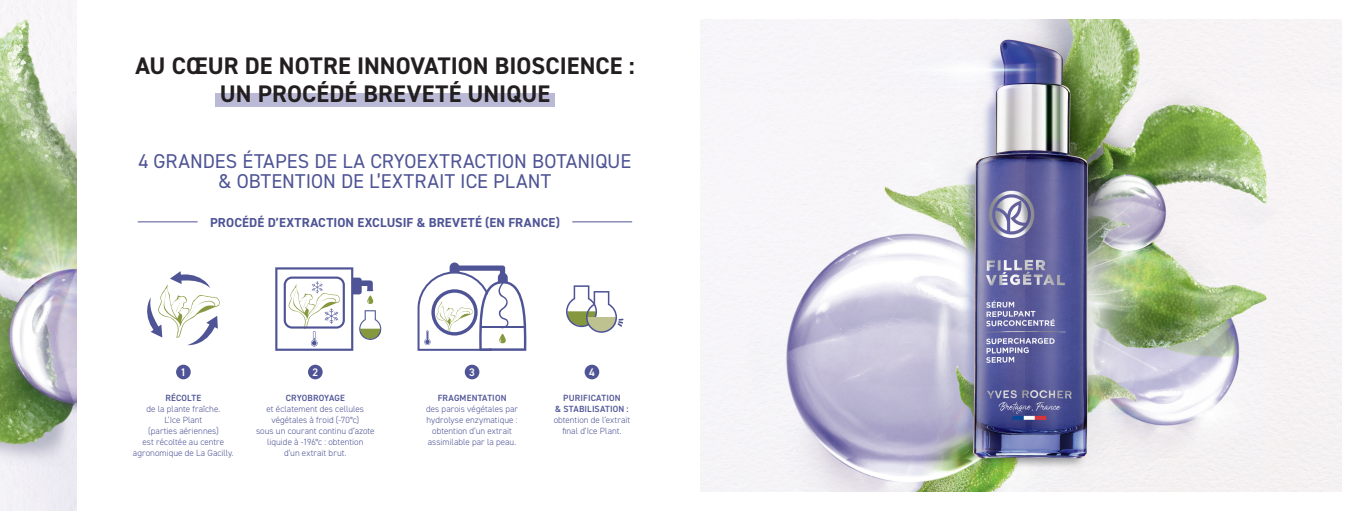
<style>
.page{position:relative;width:1361px;height:511px;background:#fff}
.page>*{position:absolute;margin:0;border:0;box-sizing:border-box;transform-origin:0 0}
.t1{font:700 24px/28px "DIN2014";letter-spacing:.005em;color:#231f20;text-align:center}
.t2{font:20px/20px "DIN2014";letter-spacing:.005em;color:#4e5495;text-align:center}
.t3{font:700 13px "DIN2014";letter-spacing:.01em;color:#4e5495}
.t4{font:600 11px "DIN2014";color:#fff}
.t5{font:300 9px/11px "DIN2014";color:#4e5495;text-align:center}
.t6{font:600 9px/11px "DIN2014";letter-spacing:.015em;color:#4e5495;text-align:center}
</style>
<div class="page">
<img style="left:0;top:0;width:77px;height:510px">
<img style="left:700px;top:20px;width:641px;height:470px">
<svg style="left:147px;top:271px;width:73px;height:74px"></svg>
<svg style="left:275px;top:267px;width:107px;height:83px"></svg>
<svg style="left:566px;top:285px;width:58px;height:47px"></svg>
<svg style="left:417px;top:262px;width:109px;height:88px"></svg>
<div style="left:176px;top:364px;width:15px;height:15px;background:#4e5495;border-radius:50%"></div>
<div style="left:308px;top:364px;width:15px;height:15px;background:#4e5495;border-radius:50%"></div>
<div style="left:465px;top:364px;width:14px;height:15px;background:#4e5495;border-radius:50%"></div>
<div style="left:584px;top:364px;width:15px;height:15px;background:#4e5495;border-radius:50%"></div>
<hr style="left:572px;top:221px;width:60px;height:1px;background:#4e5495">
<hr style="left:138px;top:221px;width:60px;height:1px;background:#4e5495">
<div style="left:215px;top:93px;width:340px;height:13px;background:#bbbad6"></div>
<h1 class="t1" style="left:135px;top:51px;width:501px">AU CŒUR DE NOTRE INNOVATION BIOSCIENCE :<br>UN PROCÉDÉ BREVETÉ UNIQUE</h1>
<h2 class="t2" style="left:138px;top:150px;width:494px">4 GRANDES ÉTAPES DE LA CRYOEXTRACTION BOTANIQUE &amp; OBTENTION DE L’EXTRAIT ICE PLANT</h2>
<h3 class="t3" style="left:210px;top:213px;width:351px">PROCÉDÉ D’EXTRACTION EXCLUSIF &amp; BREVETÉ (EN FRANCE)</h3>
<p class="t4" style="left:180px;top:364px;width:7px">1</p>
<p class="t6" style="left:165px;top:391px;width:37px">RÉCOLTE</p>
<p class="t5" style="left:133px;top:402px;width:102px">de la plante fraîche.<br>L’Ice Plant<br>(parties aériennes)<br>est récoltée au centre agronomique de La Gacilly.</p>
<p class="t4" style="left:312px;top:364px;width:7px">2</p>
<p class="t6" style="left:286px;top:391px;width:61px">CRYOBROYAGE</p>
<p class="t5" style="left:256px;top:402px;width:120px">et éclatement des cellules végétales à froid (-70°c)<br>sous un courant continu d’azote liquide à -196°c : obtention<br>d’un extrait brut.</p>
<p class="t4" style="left:469px;top:364px;width:7px">3</p>
<p class="t6" style="left:438px;top:391px;width:70px">FRAGMENTATION</p>
<p class="t5" style="left:426px;top:402px;width:94px">des parois végétales par hydrolyse enzymatique : obtention d’un extrait assimilable par la peau.</p>
<p class="t4" style="left:589px;top:364px;width:7px">4</p>
<p class="t6" style="left:555px;top:391px;width:75px">PURIFICATION<br>&amp; STABILISATION :</p>
<p class="t5" style="left:554px;top:413px;width:78px">obtention de l’extrait final d’Ice Plant.</p>
</div>
